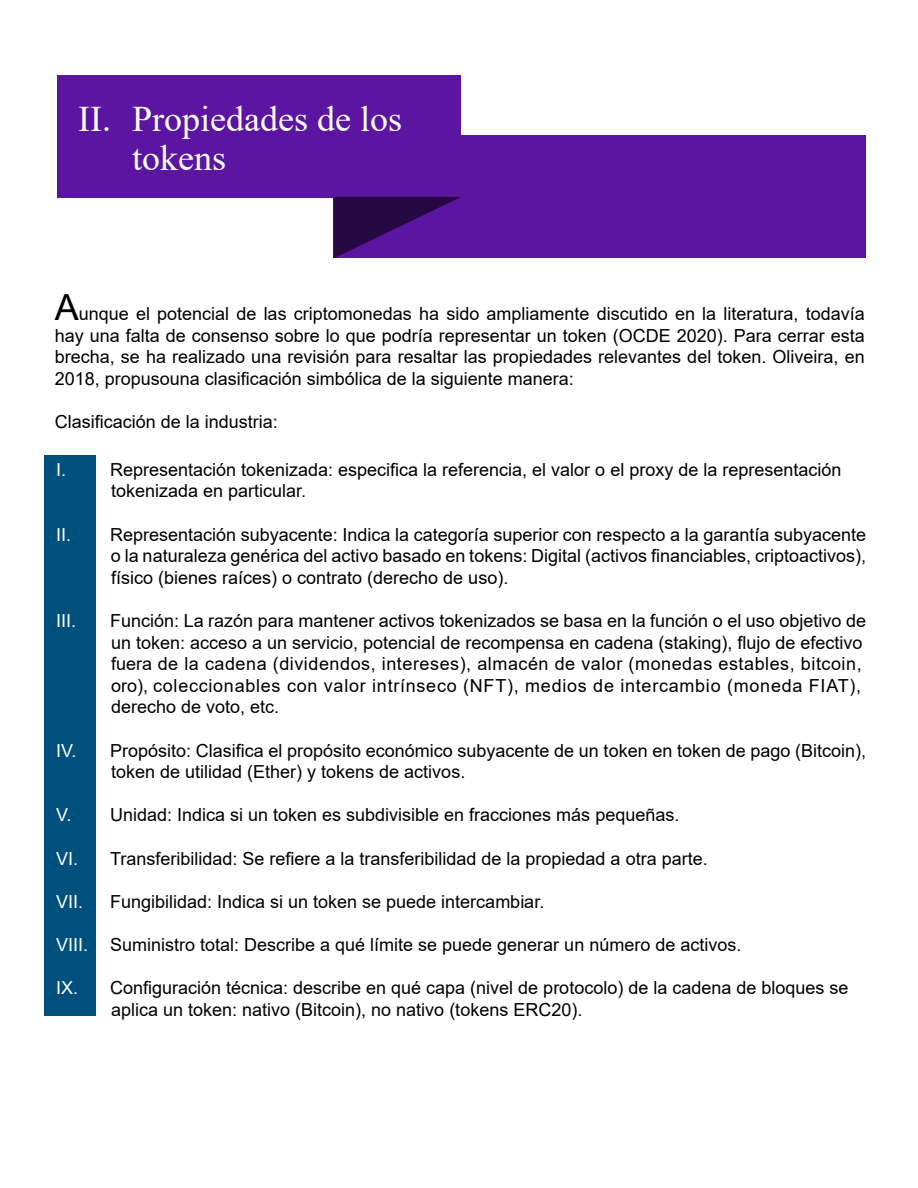
<style>
.page{position:relative;width:918px;height:1188px;background:#fff}
.page>*{position:absolute;margin:0;border:0;box-sizing:border-box;transform-origin:0 0}
.t1{font:36px/39px "Times New Roman";color:#fff}
.t2{font:18px/21.6px "Arial";color:#000}
.t3{font:18px "Arial";color:#fff}
.s1{font-size:36px}
.s2{color:#fff}
</style>
<div class="page">
<div style="left:334px;top:135px;width:532px;height:123px;background:#5b15a0"></div>
<div style="left:57px;top:75px;width:403px;height:123px;background:#5b15a0"></div>
<svg style="left:334px;top:197px;width:127px;height:61px"></svg>
<div style="left:45px;top:455px;width:51px;height:561px;background:#00507e"></div>
<h1 class="t1" style="left:132px;top:98px;width:271px;text-indent:-54px">II. Propiedades de los tokens</h1>
<p class="t2" style="left:55px;top:303px;width:811px;text-align:justify"><span class="s1">A</span>unque el potencial de las criptomonedas ha sido ampliamente discutido en la literatura, todavía hay una falta de consenso sobre lo que podría representar un token (OCDE 2020). Para cerrar esta brecha, se ha realizado una revisión para resaltar las propiedades relevantes del token. Oliveira, en 2018, propusouna clasificación simbólica de la siguiente manera:</p>
<p class="t2" style="left:55px;top:411px;width:225px">Clasificación de la industria:</p>
<p class="t3" style="left:56px;top:457px;width:12px">I.</p>
<p class="t2" style="left:110px;top:459px;width:733px">Representación tokenizada: especifica la referencia, el valor o el proxy de la representación tokenizada en particular.</p>
<p class="t2" style="left:111px;top:523px;width:757px;text-align:justify;text-indent:-55px"><span class="s2">II.</span> Representación subyacente: Indica la categoría superior con respecto a la garantía subyacente o la naturaleza genérica del activo basado en tokens: Digital (activos financiables, criptoactivos), físico (bienes raíces) o contrato (derecho de uso).</p>
<p class="t3" style="left:56px;top:608px;width:22px">III.</p>
<p class="t2" style="left:110px;top:610px;width:757px">Función: La razón para mantener activos tokenizados se basa en la función o el uso objetivo de un token: acceso a un servicio, potencial de recompensa en cadena (staking), flujo de efectivo fuera de la cadena (dividendos, intereses), almacén de valor (monedas estables, bitcoin, oro), coleccionables con valor intrínseco (NFT), medios de intercambio (moneda FIAT), derecho de voto, etc.</p>
<p class="t2" style="left:111px;top:739px;width:756px;text-indent:-55px"><span class="s2">IV.</span> Propósito: Clasifica el propósito económico subyacente de un token en token de pago (Bitcoin), token de utilidad (Ether) y tokens de activos.</p>
<p class="t2" style="left:56px;top:804px;width:625px"><span class="s2">V.</span> Unidad: Indica si un token es subdivisible en fracciones más pequeñas.</p>
<p class="t2" style="left:56px;top:847px;width:653px"><span class="s2">VI.</span> Transferibilidad: Se refiere a la transferibilidad de la propiedad a otra parte.</p>
<p class="t3" style="left:56px;top:889px;width:29px">VII.</p>
<p class="t2" style="left:110px;top:891px;width:436px">Fungibilidad: Indica si un token se puede intercambiar.</p>
<p class="t2" style="left:56px;top:934px;width:687px"><span class="s2">VIII.</span> Suministro total: Describe a qué límite se puede generar un número de activos.</p>
<p class="t2" style="left:111px;top:977px;width:739px;text-indent:-55px"><span class="s2">IX.</span> Configuración técnica: describe en qué capa (nivel de protocolo) de la cadena de bloques se aplica un token: nativo (Bitcoin), no nativo (tokens ERC20).</p>
</div>
